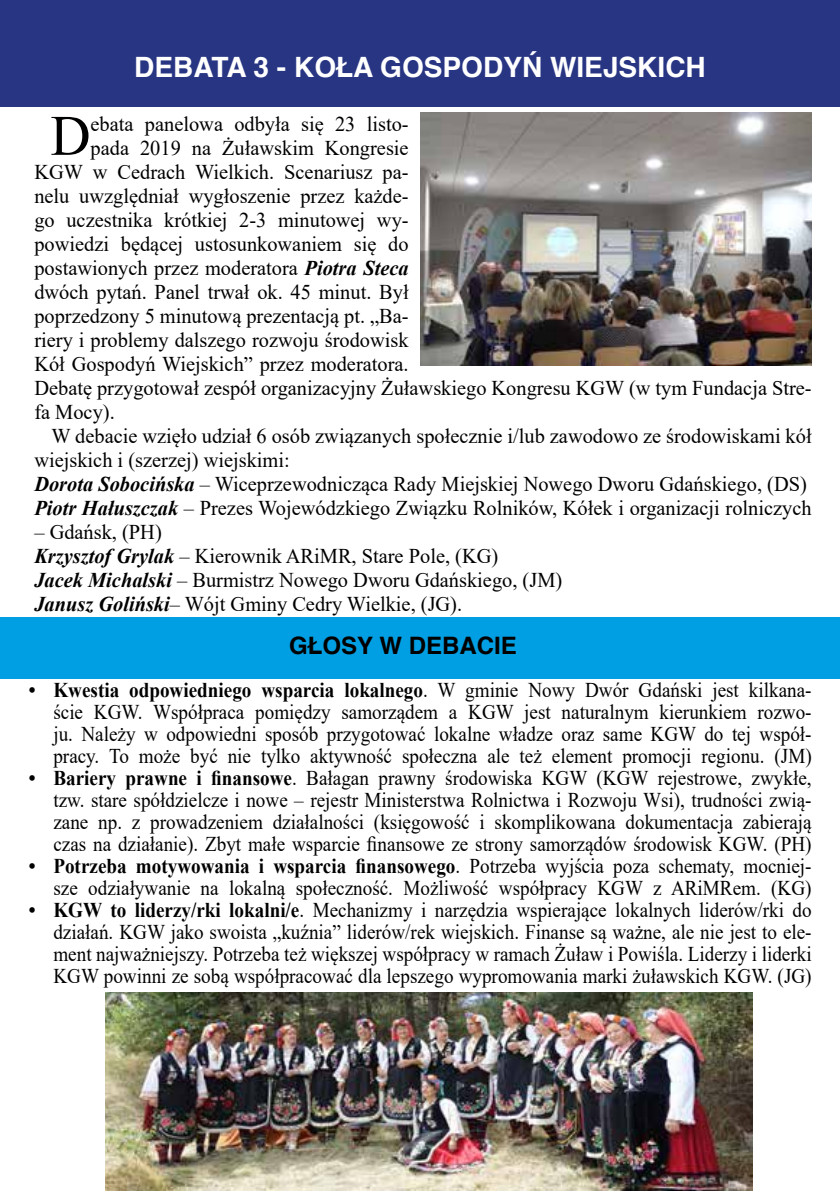
<style>
.page{position:relative;width:840px;height:1191px;background:#fff}
.page>*{position:absolute;margin:0;border:0;box-sizing:border-box;transform-origin:0 0}
.t1{font:57.2px "Times New Roman";color:#000}
.t2{font:700 28px "Helvetica";color:#fff}
.t3{font:700 24px "Helvetica";color:#000}
.t4{font:21px/22px "Times New Roman";color:#000;text-align:justify;scale:.91 1}
.t5{font:21px/24px "Times New Roman";color:#000}
.s1{font-weight:700;font-style:italic}
.s2{font-weight:700}
</style>
<div class="page">
<div style="left:0;top:0;width:839px;height:107px;background:#283583"></div>
<img style="left:105px;top:992px;width:646px;height:199px">
<div style="left:0;top:617px;width:839px;height:61px;background:#009fe3"></div>
<hr style="left:839px;top:941px;width:1px;height:48px;background:#009fe3">
<img style="left:420px;top:112px;width:391px;height:253px">
<h2 class="t2" style="left:134px;top:44px;width:572px">DEBATA 3 - KOŁA GOSPODYŃ WIEJSKICH</h2>
<h1 class="t1" style="left:50px;top:95px;width:42px">D</h1>
<p class="t5" style="left:91px;top:111px;width:319px">ebata panelowa odbyła się 23 listo-</p>
<p class="t5" style="left:91px;top:135px;width:319px">pada 2019 na Żuławskim Kongresie</p>
<p class="t5" style="left:34px;top:159px;width:375px">KGW w Cedrach Wielkich. Scenariusz pa-</p>
<p class="t5" style="left:34px;top:183px;width:375px">nelu uwzględniał wygłoszenie przez każde-</p>
<p class="t5" style="left:34px;top:207px;width:375px">go uczestnika krótkiej 2-3 minutowej wy-</p>
<p class="t5" style="left:34px;top:231px;width:375px">powiedzi będącej ustosunkowaniem się do</p>
<p class="t5" style="left:34px;top:255px;width:375px">postawionych przez moderatora <span class="s1">Piotra Steca</span></p>
<p class="t5" style="left:34px;top:279px;width:375px">dwóch pytań. Panel trwał ok. 45 minut. Był</p>
<p class="t5" style="left:34px;top:303px;width:375px">poprzedzony 5 minutową prezentacją pt. „Ba-</p>
<p class="t5" style="left:34px;top:327px;width:375px">riery i problemy dalszego rozwoju środowisk</p>
<p class="t5" style="left:34px;top:351px;width:375px">Kół Gospodyń Wiejskich” przez moderatora.</p>
<p class="t5" style="left:34px;top:375px;width:778px">Debatę przygotował zespół organizacyjny Żuławskiego Kongresu KGW (w tym Fundacja Stre-</p>
<p class="t5" style="left:34px;top:399px;width:82px">fa Mocy).</p>
<p class="t5" style="left:51px;top:423px;width:761px">W debacie wzięło udział 6 osób związanych społecznie i/lub zawodowo ze środowiskami kół</p>
<p class="t5" style="left:34px;top:447px;width:257px">wiejskich i (szerzej) wiejskimi:</p>
<p class="t5" style="left:34px;top:471px;width:773px"><span class="s1">Dorota Sobocińska</span> – Wiceprzewodnicząca Rady Miejskiej Nowego Dworu Gdańskiego, (DS)</p>
<p class="t5" style="left:34px;top:495px;width:778px"><span class="s1">Piotr Hałuszczak</span> – Prezes Wojewódzkiego Związku Rolników, Kółek i organizacji rolniczych</p>
<p class="t5" style="left:34px;top:519px;width:529px">– Gdańsk, (PH)<br><span class="s1">Krzysztof Grylak</span> – Kierownik ARiMR, Stare Pole, (KG)<br><span class="s1">Jacek Michalski</span> – Burmistrz Nowego Dworu Gdańskiego, (JM)<br><span class="s1">Janusz Goliński</span>– Wójt Gminy Cedry Wielkie, (JG).</p>
<p class="t3" style="left:289px;top:626px;width:229px">GŁOSY W DEBACIE</p>
<p class="t4" style="left:53px;top:678px;width:834px;text-indent:-25px"><span class="s2">• Kwestia odpowiedniego wsparcia lokalnego</span>. W gminie Nowy Dwór Gdański jest kilkana&shy;ście KGW. Współpraca pomiędzy samorządem a KGW jest naturalnym kierunkiem rozwo&shy;ju. Należy w odpowiedni sposób przygotować lokalne władze oraz same KGW do tej współ&shy;pracy. To może być nie tylko aktywność społeczna ale też element promocji regionu. (JM)</p>
<p class="t4" style="left:53px;top:766px;width:834px;text-indent:-25px"><span class="s2">• Bariery prawne i finansowe</span>. Bałagan prawny środowiska KGW (KGW rejestrowe, zwykłe, tzw. stare spółdzielcze i nowe – rejestr Ministerstwa Rolnictwa i Rozwoju Wsi), trudności zwią&shy;zane np. z prowadzeniem działalności (księgowość i skomplikowana dokumentacja zabierają czas na działanie). Zbyt małe wsparcie finansowe ze strony samorządów środowisk KGW. (PH)</p>
<p class="t4" style="left:29px;top:854px;width:861px;text-align:right"><span class="s2">• Potrzeba motywowania i wsparcia finansowego</span>. Potrzeba wyjścia poza schematy, mocniej&shy;sze odziaływanie na lokalną społeczność. Możliwość współpracy KGW z ARiMRem. (KG)</p>
<p class="t4" style="left:53px;top:898px;width:834px;text-indent:-25px"><span class="s2">• KGW to liderzy/rki lokalni/e</span>. Mechanizmy i narzędzia wspierające lokalnych liderów/rki do działań. KGW jako swoista „kuźnia” liderów/rek wiejskich. Finanse są ważne, ale nie jest to ele&shy;ment najważniejszy. Potrzeba też większej współpracy w ramach Żuław i Powiśla. Liderzy i liderki KGW powinni ze sobą współpracować dla lepszego wypromowania marki żuławskich KGW. (JG)</p>
</div>
